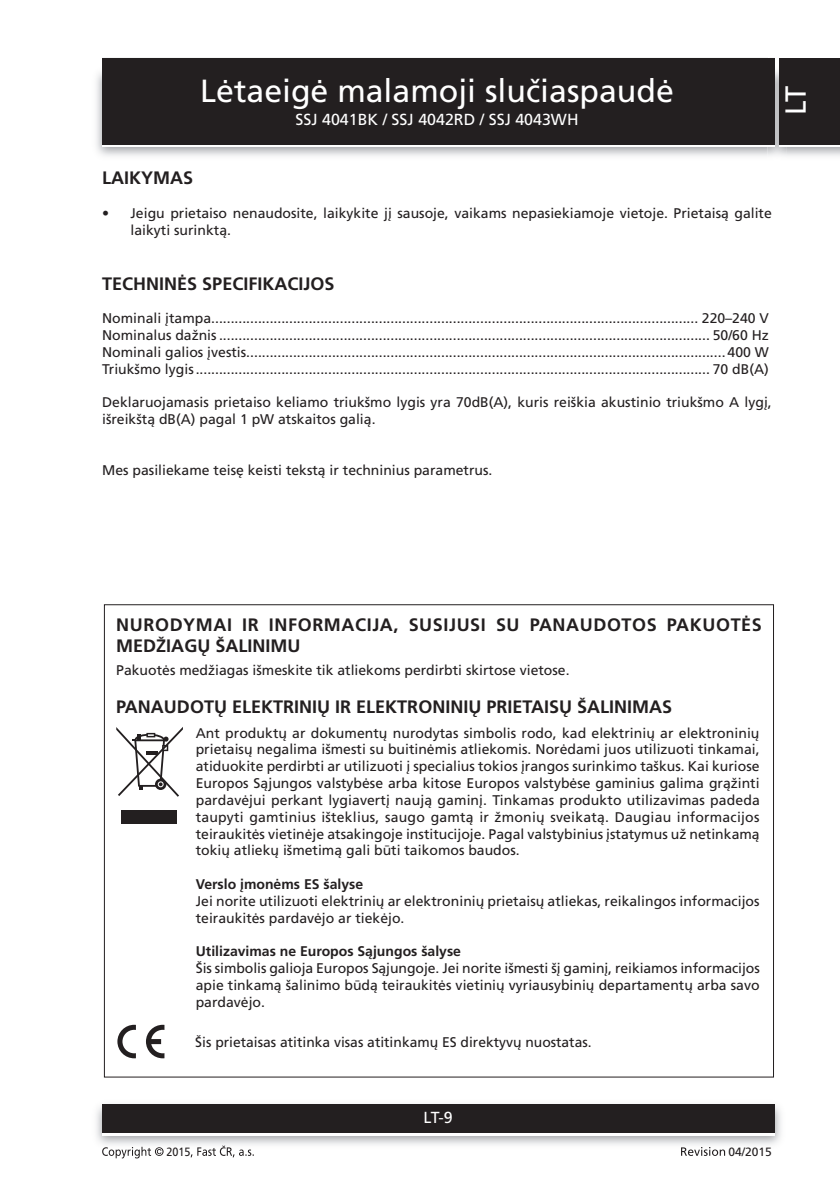
<style>
.page{position:relative;width:840px;height:1191px;background:#fff}
.page>*{position:absolute;margin:0;border:0;box-sizing:border-box;transform-origin:0 0}
.t1{font:32px "Frutiger CE";color:#fff}
.t2{font:29px "Frutiger CE";color:#fff}
.titulek_9{font:700 18px "Frutiger CE";color:#231f20}
.titulek_9-2{font:700 18px/21.6px "Frutiger CE";letter-spacing:.035em;color:#231f20}
.t3{font:16px "Frutiger CE";color:#fff}
.text_7{font:14px/16.8px "Frutiger CE";color:#231f20;text-align:justify}
.tech_data{font:14px/16.8px "Frutiger CE";color:#231f20}
.odrazka_5mm{font:14px/16.8px "Frutiger CE";color:#231f20}
.text_7-2{font:700 14px "Frutiger CE";color:#231f20}
.t4{font:12px "Frutiger CE";color:#231f20}
.t5{font:12px "Frutiger CE";color:#231f20;scale:.9 1}
</style>
<div class="page">
<div style="left:102px;top:61px;width:672px;height:86px;background:linear-gradient(to right,#fff,#fff)"></div>
<img style="left:96px;top:1104px;width:685px;height:41px">
<div style="left:102px;top:1107px;width:672px;height:28px;background:linear-gradient(to right,#fff,#fff)"></div>
<div style="left:102px;top:1104px;width:672px;height:28px;background:#231f20"></div>
<img style="left:767px;top:64px;width:18px;height:94px">
<img style="left:774px;top:70px;width:1px;height:74px">
<div style="left:778px;top:61px;width:61px;height:86px;background:linear-gradient(to right,#fff,#fff)"></div>
<div style="left:778px;top:58px;width:61px;height:86px;background:#231f20"></div>
<hr style="left:758px;top:144px;width:16px;height:3px;background:#fff">
<div style="left:102px;top:58px;width:672px;height:86px;background:#231f20"></div>
<svg style="left:102px;top:1146px;width:61px;height:12px"></svg>
<svg style="left:190px;top:1145px;width:64px;height:12px"></svg>
<svg style="left:681px;top:1147px;width:43px;height:8px"></svg>
<svg style="left:116px;top:727px;width:67px;height:69px"></svg>
<div style="left:121px;top:810px;width:56px;height:14px;background:#231f20"></div>
<svg style="left:117px;top:1024px;width:19px;height:34px"></svg>
<svg style="left:146px;top:1024px;width:18px;height:34px"></svg>
<div style="left:151px;top:1039px;width:10px;height:5px;background:#231f20"></div>
<h1 class="t1" style="left:200px;top:72px;width:475px">Lėtaeigė malamoji slučiaspaudė</h1>
<p class="t3" style="left:295px;top:110px;width:284px">SSJ 4041BK / SSJ 4042RD / SSJ 4043WH</p>
<h2 class="t2" style="left:778px;top:115px;width:31px;rotate:-90deg">LT</h2>
<p class="titulek_9" style="left:102px;top:168px;width:93px">LAIKYMAS</p>
<p class="odrazka_5mm" style="left:130px;top:204px;width:642px;text-indent:-28px">• Jeigu prietaiso nenaudosite, laikykite jį sausoje, vaikams nepasiekiamoje vietoje. Prietaisą galite laikyti surinktą.</p>
<p class="titulek_9" style="left:102px;top:273px;width:234px">TECHNINĖS SPECIFIKACIJOS</p>
<p class="tech_data" style="left:102px;top:310px;width:114px">Nominali įtampa..............................................................................................................................</p>
<p class="tech_data" style="left:701px;top:310px;width:68px">220–240 V</p>
<p class="tech_data" style="left:102px;top:327px;width:120px">Nominalus dažnis...............................................................................................................................</p>
<p class="tech_data" style="left:712px;top:327px;width:58px">50/60 Hz</p>
<p class="tech_data" style="left:102px;top:344px;width:149px">Nominali galios įvestis............................................................................................................................</p>
<p class="tech_data" style="left:727px;top:344px;width:43px">400 W</p>
<p class="tech_data" style="left:102px;top:360px;width:97px">Triukšmo lygis.....................................................................................................................................</p>
<p class="tech_data" style="left:712px;top:360px;width:57px">70 dB(A)</p>
<p class="tech_data" style="left:102px;top:394px;width:670px">Deklaruojamasis prietaiso keliamo triukšmo lygis yra 70dB(A), kuris reiškia akustinio triukšmo A lygį, išreikštą dB(A) pagal 1 pW atskaitos galią.</p>
<p class="tech_data" style="left:102px;top:461px;width:389px">Mes pasiliekame teisę keisti tekstą ir techninius parametrus.</p>
<p class="titulek_9-2" style="left:116px;top:613px;width:646px">NURODYMAI IR INFORMACIJA, SUSIJUSI SU PANAUDOTOS PAKUOTĖS<br>MEDŽIAGŲ ŠALINIMU</p>
<p class="text_7" style="left:116px;top:661px;width:452px">Pakuotės medžiagas išmeskite tik atliekoms perdirbti skirtose vietose.</p>
<p class="titulek_9" style="left:116px;top:696px;width:557px">PANAUDOTŲ ELEKTRINIŲ IR ELEKTRONINIŲ PRIETAISŲ ŠALINIMAS</p>
<p class="text_7" style="left:196px;top:724px;width:565px">Ant produktų ar dokumentų nurodytas simbolis rodo, kad elektrinių ar elektroninių prietaisų negalima išmesti su buitinėmis atliekomis. Norėdami juos utilizuoti tinkamai, atiduokite perdirbti ar utilizuoti į specialius tokios įrangos surinkimo taškus. Kai kuriose Europos Sąjungos valstybėse arba kitose Europos valstybėse gaminius galima grąžinti pardavėjui perkant lygiavertį naują gaminį. Tinkamas produkto utilizavimas padeda taupyti gamtinius išteklius, saugo gamtą ir žmonių sveikatą. Daugiau informacijos teiraukitės vietinėje atsakingoje institucijoje. Pagal valstybinius įstatymus už netinkamą tokių atliekų išmetimą gali būti taikomos baudos.</p>
<p class="text_7-2" style="left:196px;top:876px;width:169px">Verslo įmonėms ES šalyse</p>
<p class="text_7" style="left:196px;top:892px;width:565px">Jei norite utilizuoti elektrinių ar elektroninių prietaisų atliekas, reikalingos informacijos teiraukitės pardavėjo ar tiekėjo.</p>
<p class="text_7-2" style="left:196px;top:943px;width:267px">Utilizavimas ne Europos Sąjungos šalyse</p>
<p class="text_7" style="left:196px;top:959px;width:565px">Šis simbolis galioja Europos Sąjungoje. Jei norite išmesti šį gaminį, reikiamos informacijos apie tinkamą šalinimo būdą teiraukitės vietinių vyriausybinių departamentų arba savo pardavėjo.</p>
<p class="text_7" style="left:195px;top:1033px;width:395px">Šis prietaisas atitinka visas atitinkamų ES direktyvų nuostatas.</p>
<p class="t3" style="left:423px;top:1108px;width:31px">LT-9</p>
<p class="t5" style="left:166px;top:1144px;width:28px">2015</p>
<p class="t4" style="left:728px;top:1144px;width:45px">04/2015</p>
</div>
